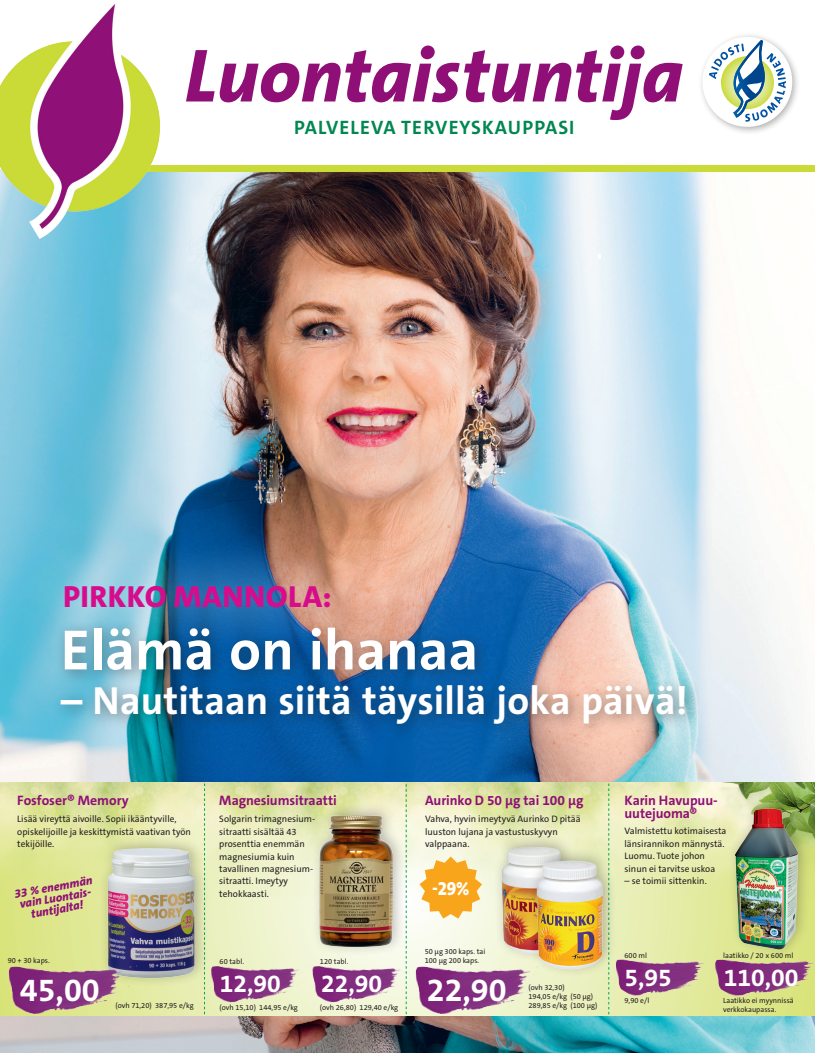
<style>
.page{position:relative;width:815px;height:1053px;background:#fff}
.page>*{position:absolute;margin:0;border:0;box-sizing:border-box;transform-origin:0 0}
.t1{font:italic 800 76.12px "The Sans C5";color:#8f0f76}
.t2{font:700 57.25px "The Sans C5";color:#fff}
.t3{font:700 39.5px "The Sans C5";letter-spacing:.005em;color:#fff}
.t4{font:700 32.5px "The Sans C5";color:#fff}
.t5{font:800 30.62px "The Sans C5";letter-spacing:.02em;color:#d70c8c}
.t6{font:700 24.88px "The Sans C5";color:#fff}
.t7{font:700 19.5px "The Sans C5";letter-spacing:.06em;color:#008751}
.t8{font:800 19px "The Sans C5";color:#fff;scale:.91 1}
.t9{font:700 13.75px/13.8px "The Sans C5";letter-spacing:-.005em;color:#8f0f76}
.t10{font:italic 800 12px/11.2px "The Sans C5";color:#8f0f76;text-align:center}
.t11{font:9.38px/12.4px "The Sans C5";color:#231f20}
.t12{font:7.5px/9.1px "The Sans C5";color:#231f20}
</style>
<div class="page">
<img style="left:0;top:172px;width:810px;height:610px">
<div style="left:698px;top:32px;width:103px;height:103px;background:#231f20;opacity:.35"></div>
<div style="left:702px;top:37px;width:90px;height:90px;background:#fff;border-radius:50%"></div>
<svg style="left:709px;top:38px;width:77px;height:84px"></svg>
<div style="left:55px;top:165px;width:760px;height:7px;background:#cadb37"></div>
<img style="left:0;top:4px;width:176px;height:237px">
<svg style="left:597px;top:172px;width:213px;height:224px"></svg>
<svg style="left:0;top:782px;width:815px;height:234px;background:#e5ebb2"></svg>
<svg style="left:406px;top:784px;width:1px;height:230px"></svg>
<svg style="left:608px;top:783px;width:1px;height:231px"></svg>
<svg style="left:204px;top:783px;width:1px;height:231px"></svg>
<div style="left:51px;top:617px;width:650px;height:123px;background:#231f20;opacity:.36"></div>
<div style="left:21px;top:540px;width:351px;height:112px;background:#fff;opacity:.75"></div>
<div style="left:99px;top:834px;width:110px;height:153px;background:#231f20;opacity:.3"></div>
<img style="left:108px;top:847px;width:88px;height:132px">
<img style="left:8px;top:961px;width:134px;height:55px">
<img style="left:0;top:1016px;width:815px;height:36px">
<div style="left:311px;top:801px;width:96px;height:155px;background:#231f20;opacity:.3"></div>
<img style="left:320px;top:815px;width:72px;height:131px">
<img style="left:211px;top:962px;width:204px;height:42px">
<div style="left:493px;top:832px;width:88px;height:130px;background:#231f20;opacity:.3"></div>
<img style="left:494px;top:843px;width:77px;height:116px">
<svg style="left:419px;top:856px;width:63px;height:62px;background:#f8c262"></svg>
<img style="left:415px;top:961px;width:134px;height:55px">
<div style="left:527px;top:846px;width:90px;height:131px;background:#231f20;opacity:.3"></div>
<img style="left:530px;top:856px;width:74px;height:117px">
<img style="left:615px;top:955px;width:100px;height:42px">
<img style="left:715px;top:955px;width:100px;height:43px">
<div style="left:727px;top:794px;width:85px;height:163px;background:#231f20;opacity:.3"></div>
<img style="left:731px;top:804px;width:71px;height:148px">
<h1 class="t1" style="left:185px;top:27px;width:500px">Luontaistuntija</h1>
<h3 class="t7" style="left:294px;top:115px;width:282px">PALVELEVA TERVEYSKAUPPASI</h3>
<h3 class="t5" style="left:63px;top:576px;width:270px">PIRKKO MANNOLA:</h3>
<h2 class="t2" style="left:61px;top:613px;width:419px">Elämä on ihanaa</h2>
<h3 class="t3" style="left:61px;top:675px;width:629px">– Nautitaan siitä täysillä joka päivä!</h3>
<h3 class="t9" style="left:17px;top:793px;width:113px">Fosfoser® Memory</h3>
<h3 class="t9" style="left:219px;top:793px;width:119px">Magnesiumsitraatti</h3>
<h3 class="t9" style="left:425px;top:793px;width:160px">Aurinko D 50 µg tai 100 µg</h3>
<p class="t11" style="left:17px;top:813px;width:175px">Lisää vireyttä aivoille. Sopii ikääntyville, opiskelijoille ja keskittymistä vaativan työn tekijöille.</p>
<p class="t10" style="left:13px;top:888px;width:81px;rotate:-10deg">33 % enemmän vain Luontais&shy;tuntijalta!</p>
<p class="t11" style="left:219px;top:813px;width:97px">Solgarin trimagnesium&shy;sitraatti sisältää 43 prosenttia enemmän magnesiumia kuin tavallinen magnesium&shy;sitraatti. Imeytyy tehokkaasti.</p>
<p class="t11" style="left:425px;top:812px;width:157px">Vahva, hyvin imeytyvä Aurinko D pitää luuston lujana ja vastustuskyvyn valppaana.</p>
<h3 class="t8" style="left:432px;top:876px;width:43px">-29%</h3>
<p class="t12" style="left:425px;top:946px;width:62px">50 µg 300 kaps. tai</p>
<p class="t12" style="left:8px;top:956px;width:43px">90 + 30 kaps.</p>
<p class="t12" style="left:425px;top:955px;width:56px">100 µg 200 kaps.</p>
<p class="t12" style="left:220px;top:956px;width:26px">60 tabl.</p>
<h3 class="t6" style="left:220px;top:967px;width:63px">12,90</h3>
<p class="t12" style="left:220px;top:1002px;width:80px">(ovh 15,10) 144,95 e/kg</p>
<p class="t12" style="left:320px;top:956px;width:30px">120 tabl.</p>
<h3 class="t6" style="left:321px;top:967px;width:63px">22,90</h3>
<p class="t12" style="left:320px;top:1002px;width:80px">(ovh 26,80) 129,40 e/kg</p>
<h3 class="t4" style="left:20px;top:968px;width:81px">45,00</h3>
<h3 class="t4" style="left:427px;top:968px;width:81px">22,90</h3>
<p class="t12" style="left:115px;top:1001px;width:80px">(ovh 71,20) 387,95 e/kg</p>
<p class="t12" style="left:528px;top:982px;width:38px">(ovh 32,30)</p>
<p class="t12" style="left:528px;top:991px;width:70px">194,05 e/kg (50 µg)<br>289,85 e/kg (100 µg)</p>
<h3 class="t9" style="left:625px;top:793px;width:95px">Karin Havupuu&shy;uutejuoma®</h3>
<p class="t11" style="left:625px;top:825px;width:103px">Valmistettu kotimaisesta länsirannikon männystä.<br>Luomu. Tuote johon sinun ei tarvitse uskoa</p>
<p class="t11" style="left:625px;top:874px;width:84px">– se toimii sittenkin.</p>
<p class="t12" style="left:723px;top:951px;width:72px">laatikko / 20 x 600 ml</p>
<p class="t12" style="left:624px;top:951px;width:24px">600 ml</p>
<h3 class="t6" style="left:624px;top:961px;width:49px">5,95</h3>
<h3 class="t6" style="left:724px;top:961px;width:76px">110,00</h3>
<p class="t12" style="left:723px;top:996px;width:72px">Laatikko ei myynnissä verkkokaupassa.</p>
<p class="t12" style="left:625px;top:995px;width:26px">9,90 e/l</p>
</div>
